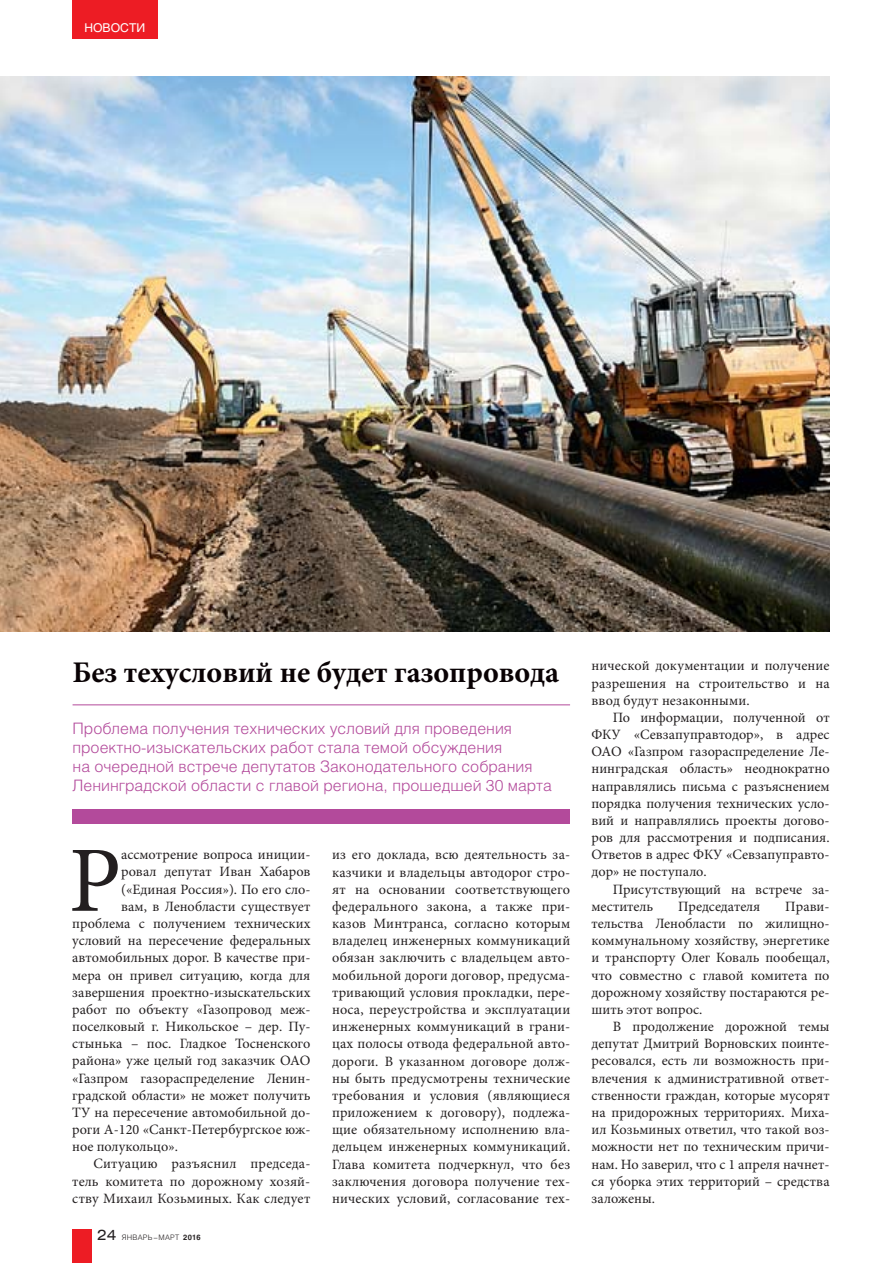
<style>
.page{position:relative;width:893px;height:1263px;background:#fff}
.page>*{position:absolute;margin:0;border:0;box-sizing:border-box;transform-origin:0 0}
.t1{font:93.45px "Minion Pro";color:#231f20}
.t2{font:700 30px "Minion Pro";color:#090204}
.t3{font:300 15.75px/18.9px "Helios";color:#b34a9b}
.t4{font:14.25px/17.2px "Minion Pro";color:#231f20;text-align:justify}
.t5{font:12px "Helios";color:#fff}
.t6{font:300 7.5px "Helios";letter-spacing:.03em;color:#231f20}
.s1{font-family:"Helios Ext";font-weight:400;font-size:14.25px}
.s2{font-weight:700}
</style>
<div class="page">
<div style="left:72px;top:1230px;width:19px;height:33px;background:#ed1c24"></div>
<div style="left:72px;top:0;width:85px;height:38px;background:#ed1c24"></div>
<img style="left:0;top:77px;width:830px;height:554px">
<div style="left:72px;top:809px;width:498px;height:15px;background:#b34a9b"></div>
<hr style="left:73px;top:704px;width:497px;height:1px;background:#b34a9b">
<p class="t5" style="left:84px;top:21px;width:62px">НОВОСТИ</p>
<h2 class="t2" style="left:73px;top:654px;width:488px">Без техусловий не будет газопровода</h2>
<p class="t3" style="left:73px;top:719px;width:481px">Проблема получения технических условий для проведения проектно-изыскательских работ стала темой обсуждения<br>на очередной встрече депутатов Законодательного собрания Ленинградской области с главой региона, прошедшей 30 марта</p>
<h1 class="t1" style="left:69px;top:824px;width:54px">Р</h1>
<p class="t4" style="left:121px;top:846px;width:191px">ассмотрение вопроса иниции-</p>
<p class="t4" style="left:121px;top:863px;width:191px">ровал депутат Иван Хабаров</p>
<p class="t4" style="left:121px;top:880px;width:191px">(«Единая Россия»). По его сло-</p>
<p class="t4" style="left:121px;top:897px;width:191px">вам, в Ленобласти существует</p>
<p class="t4" style="left:72px;top:914px;width:240px">проблема с получением технических</p>
<p class="t4" style="left:72px;top:931px;width:240px">условий на пересечение федеральных</p>
<p class="t4" style="left:72px;top:949px;width:240px">автомобильных дорог. В качестве при-</p>
<p class="t4" style="left:72px;top:966px;width:240px">мера он привел ситуацию, когда для</p>
<p class="t4" style="left:72px;top:983px;width:240px">завершения проектно-изыскательских</p>
<p class="t4" style="left:72px;top:1000px;width:240px">работ по объекту «Газопровод меж-</p>
<p class="t4" style="left:72px;top:1017px;width:240px">поселковый г. Никольское – дер. Пу-</p>
<p class="t4" style="left:72px;top:1035px;width:240px">стынька – пос. Гладкое Тосненского</p>
<p class="t4" style="left:72px;top:1052px;width:240px">района» уже целый год заказчик ОАО</p>
<p class="t4" style="left:72px;top:1069px;width:240px">«Газпром газораспределение Ленин-</p>
<p class="t4" style="left:72px;top:1086px;width:240px">градской области» не может получить</p>
<p class="t4" style="left:72px;top:1103px;width:240px">ТУ на пересечение автомобильной до-</p>
<p class="t4" style="left:72px;top:1120px;width:240px">роги А-120 «Санкт-Петербургское юж-</p>
<p class="t4" style="left:72px;top:1138px;width:107px">ное полукольцо».</p>
<p class="t4" style="left:94px;top:1155px;width:218px">Ситуацию разъяснил председа-</p>
<p class="t4" style="left:72px;top:1172px;width:240px">тель комитета по дорожному хозяй-</p>
<p class="t4" style="left:72px;top:1189px;width:240px">ству Михаил Козьминых. Как следует</p>
<p class="t6" style="left:97px;top:1233px;width:105px"><span class="s1">24</span> ЯНВАРЬ– МАРТ <span class="s2">2016</span></p>
<p class="t4" style="left:332px;top:846px;width:240px">из его доклада, всю деятельность за&shy;казчики и владельцы автодорог стро&shy;ят на основании соответствующего федерального закона, а также при&shy;казов Минтранса, согласно которым владелец инженерных коммуникаций обязан заключить с владельцем авто&shy;мобильной дороги договор, предусма&shy;тривающий условия прокладки, пере&shy;носа, переустройства и эксплуатации инженерных коммуникаций в грани&shy;цах полосы отвода федеральной авто&shy;дороги. В указанном договоре долж&shy;ны быть предусмотрены технические требования и условия (являющиеся приложением к договору), подлежа&shy;щие обязательному исполнению вла&shy;дельцем инженерных коммуникаций.<br>Глава комитета подчеркнул, что без заключения договора получение тех&shy;нических условий, согласование тех-</p>
<p class="t4" style="left:591px;top:657px;width:240px">нической документации и получение разрешения на строительство и на ввод будут незаконными.</p>
<p class="t4" style="left:591px;top:708px;width:240px;text-indent:21px">По информации, полученной от ФКУ «Севзапуправтодор», в адрес ОАО «Газпром газораспределение Ле&shy;нинградская область» неоднократно направлялись письма с разъяснением порядка получения технических усло&shy;вий и направлялись проекты догово&shy;ров для рассмотрения и подписания.<br>Ответов в адрес ФКУ «Севзапуправто&shy;дор» не поступало.</p>
<p class="t4" style="left:591px;top:880px;width:240px;text-indent:21px">Присутствующий на встрече за&shy;меститель</p>
<p class="t4" style="left:591px;top:897px;width:240px;text-indent:194px">Прави&shy;тельства Ленобласти по жилищно&shy;коммунальному хозяйству, энергетике и транспорту Олег Коваль пообещал, что совместно с главой комитета по дорожному хозяйству постараются ре&shy;шить этот вопрос.</p>
<p class="t4" style="left:591px;top:1017px;width:240px;text-indent:21px">В продолжение дорожной темы депутат Дмитрий Ворновских поинте&shy;ресовался, есть ли возможность при&shy;влечения к административной ответ&shy;ственности граждан, которые мусорят на придорожных территориях. Миха&shy;ил Козьминых ответил, что такой воз&shy;можности нет по техническим причи&shy;нам. Но заверил, что с 1 апреля начнет&shy;ся уборка этих территорий – средства заложены.</p>
<p class="t4" style="left:678px;top:897px;width:84px">Председателя</p>
</div>
